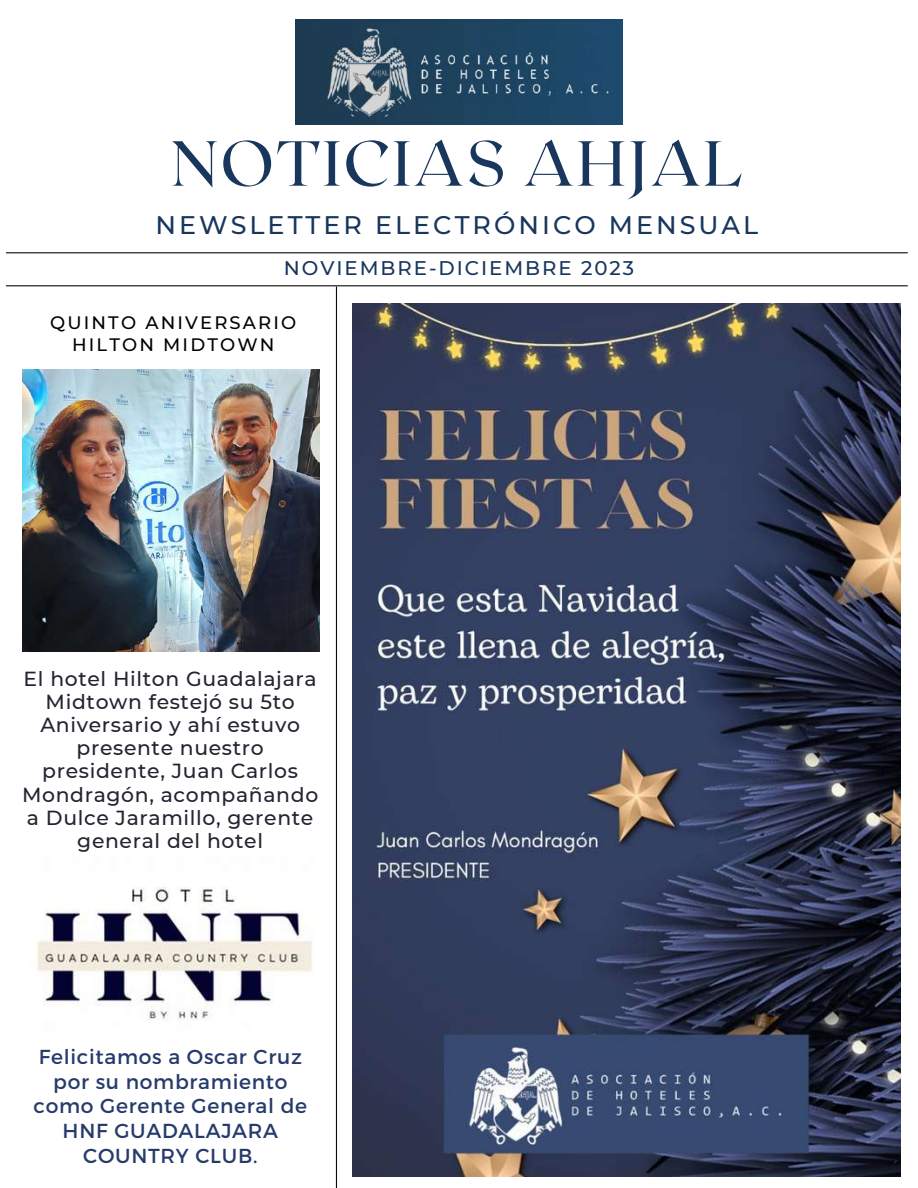
<style>
.page{position:relative;width:918px;height:1188px;background:#fff}
.page>*{position:absolute;margin:0;border:0;box-sizing:border-box;transform-origin:0 0}
.t1{font:63.45px "Roxborough CF";letter-spacing:.04em;color:#19365d}
.t2{font:500 25.35px "Montserrat";letter-spacing:.12em;color:#19365d}
.t3{font:500 20.4px/23.1px "Montserrat";letter-spacing:.03em;color:#222430;text-align:center}
.t4{font:20.25px/24.8px "Montserrat";letter-spacing:.035em;color:#263b6c;text-align:center}
.t5{font:500 19.8px "Montserrat";letter-spacing:.1em;color:#19365d}
.t6{font:500 18px/22.5px "Montserrat";letter-spacing:.12em;color:#000;text-align:center}
</style>
<div class="page">
<hr style="left:336px;top:287px;width:1px;height:901px;background:#0c0e0c">
<hr style="left:6px;top:285px;width:901px;height:1px;background:#0c0e0c">
<hr style="left:6px;top:252px;width:901px;height:1px;background:#0c0e0c">
<img style="left:296px;top:20px;width:326px;height:104px">
<img style="left:36px;top:887px;width:276px;height:134px">
<img style="left:352px;top:303px;width:548px;height:873px">
<img style="left:22px;top:370px;width:297px;height:282px">
<h1 class="t1" style="left:171px;top:122px;width:573px">NOTICIAS AHJAL</h1>
<p class="t2" style="left:155px;top:210px;width:604px">NEWSLETTER ELECTRÓNICO MENSUAL</p>
<p class="t5" style="left:284px;top:256px;width:352px">NOVIEMBRE-DICIEMBRE 2023</p>
<p class="t6" style="left:50px;top:311px;width:248px">QUINTO ANIVERSARIO<br>HILTON MIDTOWN</p>
<p class="t3" style="left:22px;top:667px;width:298px">El hotel Hilton Guadalajara<br>Midtown festejó su 5to<br>Aniversario y ahí estuvo presente nuestro presidente, Juan Carlos<br>Mondragón, acompañando a Dulce Jaramillo, gerente general del hotel</p>
<p class="t4" style="left:34px;top:1043px;width:275px">Felicitamos a Oscar Cruz por su nombramiento como Gerente General de<br>HNF GUADALAJARA<br>COUNTRY CLUB.</p>
</div>
